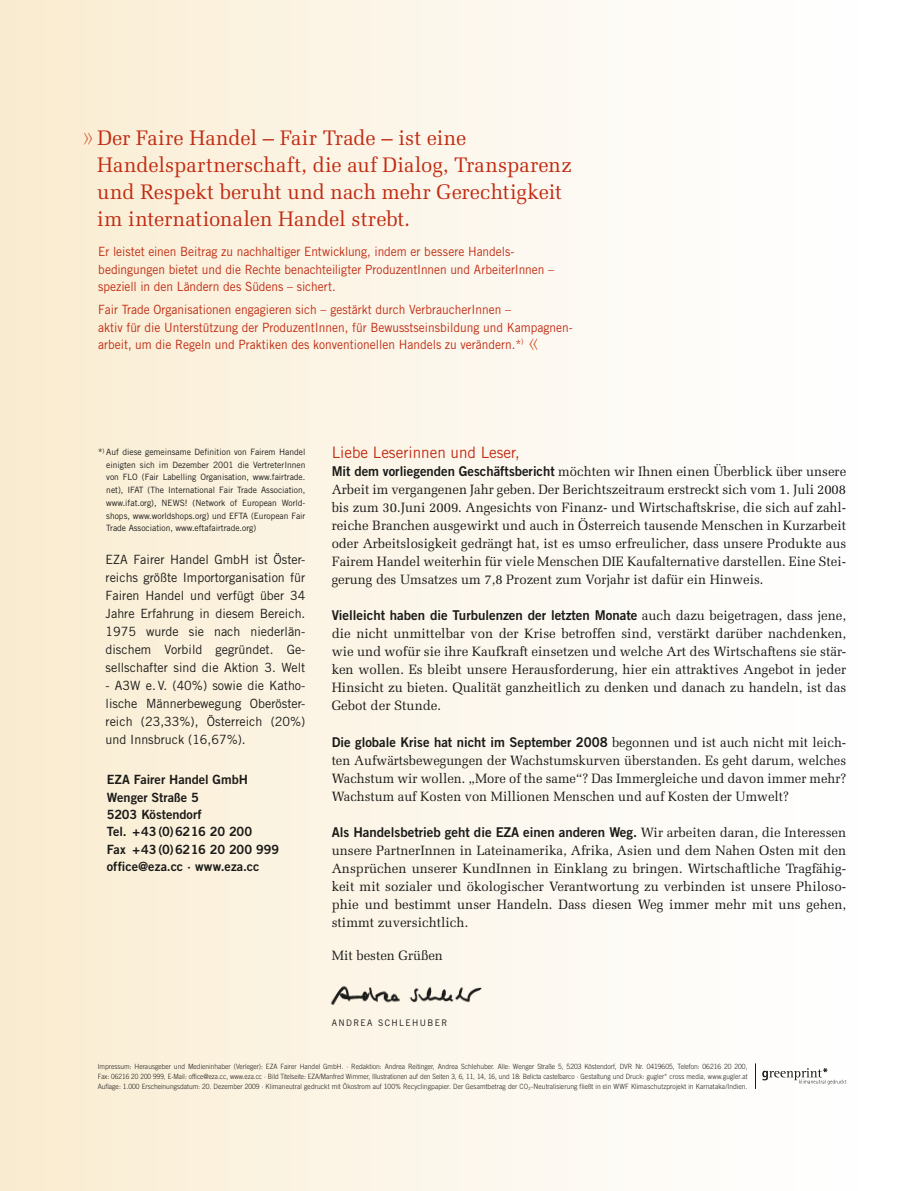
<style>
.page{position:relative;width:910px;height:1191px;background:#fff}
.page>*{position:absolute;margin:0;border:0;box-sizing:border-box;transform-origin:0 0}
.t1{font:21px/27px "Melior LT";color:#c12b12}
.t2{font:15.75px "Trade Gothic LT";color:#c12b12}
.t3{font:13.5px/18px "Melior LT";color:#1a1a18;text-align:justify}
.t4{font:13.5px "Trade Gothic LT Bold Two";color:#1a1a18}
.t5{font:13.5px/18px "Melior LT";color:#1a1a18;text-align:justify;scale:.96 1}
.t6{font:12.75px/17.2px "Trade Gothic LT";color:#c12b12;scale:.94 1}
.t7{font:12.75px/18px "Trade Gothic LT";color:#1a1a18;text-align:justify}
.t8{font:12.75px/17.2px "Trade Gothic LT Bold Two";color:#1a1a18}
.t9{font:9px "Trade Gothic LT";letter-spacing:.16em;color:#1a1a18}
.t10{font:8.7px/12.8px "Trade Gothic LT";color:#1a1a18;text-align:justify}
.t11{font:300 7.2px/9.8px "Trade Gothic LT";letter-spacing:.01em;color:#1a1a18;text-align:justify;scale:.93 1}
.s1{font-size:10.5px}
.s2{font-family:"Trade Gothic LT Bold Two"}
.s3{font-family:"Melior LT"}
</style>
<div class="page">
<div style="left:0;top:0;width:910px;height:1191px;background:linear-gradient(to right,#faecd1,#fff)"></div>
<svg style="left:529px;top:338px;width:9px;height:12px"></svg>
<svg style="left:84px;top:133px;width:8px;height:11px"></svg>
<svg style="left:762px;top:1068px;width:84px;height:16px"></svg>
<svg style="left:755px;top:1063px;width:1px;height:26px"></svg>
<img style="left:326px;top:984px;width:165px;height:30px">
<h1 class="t1" style="left:97px;top:125px;width:476px">Der Faire Handel – Fair Trade – ist eine Handelspartnerschaft, die auf Dialog, Transparenz und Respekt beruht und nach mehr Gerechtigkeit im internationalen Handel strebt.</h1>
<p class="t6" style="left:98px;top:243px;width:487px">Er leistet einen Beitrag zu nachhaltiger Entwicklung, indem er bessere H andels&shy;bedingungen bietet und die Rechte benachteiligter ProduzentI nnen und ArbeiterI nnen – speziell in den Ländern des Südens – sichert.</p>
<p class="t6" style="left:98px;top:301px;width:507px">Fair Trade Organisationen engagieren sich – gestärkt durch VerbraucherI nnen –<br>aktiv für die U nterstützung der ProduzentI nnen, für Bewusstseinsbildung und Kampagnen&shy;arbeit, um die Regeln und Praktiken des konventionellen Handels zu verändern.*<sup>)</sup></p>
<p class="t10" style="left:106px;top:445px;width:201px;text-indent:-9px"><span class="s1">*</span><sup>)</sup> Auf diese gemeinsame Definition von Fairem Handel einigten sich im Dezember 2001 die VertreterI nnen von FLO (Fair Labelling Organisation, www.fairtrade. net), IFAT (The I nternational Fair Trade Association, www.ifat.org), NEWS! (N etwork of E uropean World&shy;shops, www.worldshops.org) und EFTA (European Fair Trade Association, www.eftafairtrade.org)</p>
<p class="t7" style="left:106px;top:550px;width:201px">EZA Fairer H andel GmbH ist Öster&shy;reichs größte I mportorganisation für Fairen H andel und verfügt über 34<br>Jahre Erfahrung in diesem Bereich.<br>1975 wurde sie nach niederlän&shy;dischem Vorbild gegründet. Ge&shy;sellschafter sind die Aktion 3. Welt</p>
<p class="t7" style="left:106px;top:676px;width:201px">- A3W e.V. (40%) sowie die Katho&shy;lische Männerbewegung Oberöster&shy;reich (23,33%), Österreich (20%) und I nnsbruck (16,67%).</p>
<p class="t8" style="left:107px;top:771px;width:174px">EZA Fairer Handel GmbH<br>Wenger Straße 5<br>5203 Köstendorf<br>Tel. +43 (0)6216 20 200<br>Fax +43 (0)6216 20 200 999 office@eza.cc · www.eza.cc</p>
<p class="t2" style="left:332px;top:443px;width:190px">Liebe Leserinnen und Leser,</p>
<p class="t3" style="left:332px;top:463px;width:516px"><span class="s2">Mit dem vorliegenden Geschäftsbericht</span> möchten wir Ihnen einen Überblick über unsere Arbeit im vergangenen Jahr geben. Der Berichtszeitraum erstreckt sich vom 1. Juli 2008 bis zum 30.Juni 2009. Angesichts von Finanz- und Wirtschaftskrise, die sich auf zahl&shy;reiche Branchen ausgewirkt und auch in Österreich tausende Menschen in Kurzarbeit oder Arbeitslosigkeit gedrängt hat, ist es umso erfreulicher, dass unsere Produkte aus Fairem Handel weiterhin für viele Menschen DIE Kaufalternative darstellen. Eine Stei&shy;gerung des Umsatzes um 7,8 Prozent zum Vorjahr ist dafür ein Hinweis.</p>
<p class="t4" style="left:332px;top:607px;width:516px">Vielleicht haben die Turbulenzen der letzten Monate <span class="s3">auch dazu beigetragen, dass jene,</span></p>
<p class="t3" style="left:332px;top:625px;width:516px">die nicht unmittelbar von der Krise betroffen sind, verstärkt darüber nachdenken, wie und wofür sie ihre Kaufkraft einsetzen und welche Art des Wirtschaftens sie stär&shy;ken wollen. Es bleibt unsere Herausforderung, hier ein attraktives Angebot in jeder Hinsicht zu bieten. Qualität ganzheitlich zu denken und danach zu handeln, ist das Gebot der Stunde.</p>
<p class="t4" style="left:332px;top:733px;width:516px">Die globale Krise hat nicht im September 2008 <span class="s3">begonnen und ist auch nicht mit leich-</span></p>
<p class="t5" style="left:332px;top:751px;width:537px">ten Aufwärtsbewegungen der Wachstumskurven überstanden. Es geht darum, welches Wachstum wir wollen. „More of the same“? Das Immergleiche und davon immer mehr?<br>Wachstum auf Kosten von Millionen Menschen und auf Kosten der Umwelt?</p>
<p class="t4" style="left:332px;top:823px;width:516px">Als Handelsbetrieb geht die EZA einen anderen Weg. <span class="s3">Wir arbeiten daran, die Interessen</span></p>
<p class="t3" style="left:332px;top:841px;width:516px">unsere PartnerInnen in Lateinamerika, Afrika, Asien und dem Nahen Osten mit den Ansprüchen unserer KundInnen in Einklang zu bringen. Wirtschaftliche Tragfähig&shy;keit mit sozialer und ökologischer Verantwortung zu verbinden ist unsere Philoso&shy;phie und bestimmt unser Handeln. Dass diesen Weg immer mehr mit uns gehen, stimmt zuversichtlich.</p>
<p class="t3" style="left:332px;top:946px;width:113px">Mit besten Grüßen</p>
<p class="t9" style="left:332px;top:1017px;width:117px">Andrea Schl ehuber</p>
<p class="t11" style="left:98px;top:1062px;width:700px">Impressum: Herausgeber und Medieninhaber (Verleger): EZA Fairer Handel GmbH. · Redaktion: Andrea Reitinger, Andrea Schlehuber. Alle: Wenger Straße 5, 5203 Köstendorf, DVR Nr. 0419605, Telefon: 06216 20 200, Fax: 06216 20 200 999, E-Mail: office@eza.cc, www.eza.cc · Bild Titelseite: EZA/Manfred Wimmer, Illustrationen auf den Seiten 3, 6, 11, 14, 16, und 18: Belicta castelbarco · Gestaltung und Druck: gugler* cross media, www.gugler.at Auflage: 1.000 Erscheinungsdatum: 20. Dezember 2009 · Klimaneutral gedruckt mit Ökostrom auf 100% Recyclingpapier. Der Gesamtbetrag der CO<sub>2</sub>-Neutralisierung fließt in ein WWF Klimaschutzprojekt in Karnataka/Indien.</p>
</div>
